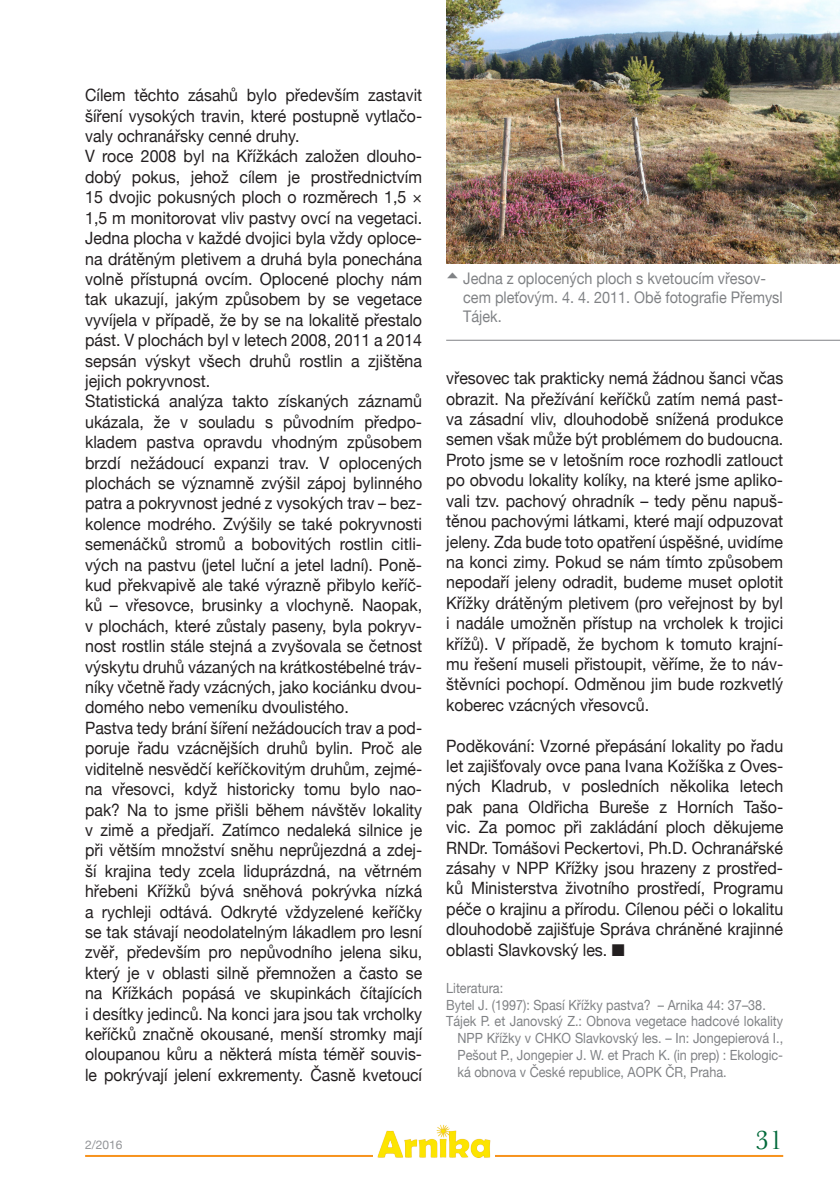
<style>
.page{position:relative;width:840px;height:1191px;background:#fff}
.page>*{position:absolute;margin:0;border:0;box-sizing:border-box;transform-origin:0 0}
.t1{font:28px "Baskerville";color:#00693a}
.t2{font:17px/20.4px "Helvetica Neue";color:#231f20;scale:.93 1}
.t3{font:17px/20.4px "Helvetica Neue";color:#231f20;text-align:justify;scale:.94 1}
.t4{font:16px/19.2px "Helvetica Neue";color:#808285;scale:.9 1}
.t5{font:14px "Helvetica Neue";color:#808285;scale:.9 1}
.t6{font:12px "Helvetica Neue";color:#939598}
</style>
<div class="page">
<hr style="left:85px;top:1155px;width:697px;height:2px;background:#f7931d">
<div style="left:373px;top:1123px;width:122px;height:36px;background:#fff"></div>
<img style="left:377px;top:1124px;width:114px;height:34px">
<img style="left:446px;top:0;width:393px;height:263px">
<hr style="left:446px;top:340px;width:393px;height:1px;background:#808285">
<p class="t2" style="left:85px;top:86px;width:364px">Cílem těchto zásahů bylo především zastavit šíření vysokých travin, které postupně vytlačo&shy;valy ochranářsky cenné druhy.<br>V roce 2008 byl na Křížkách založen dlouho&shy;dobý pokus, jehož cílem je prostřednictvím 15 dvojic pokusných ploch o rozměrech 1,5 × 1,5 m monitorovat vliv pastvy ovcí na vegetaci.<br>Jedna plocha v každé dvojici byla vždy oploce&shy;na drátěným pletivem a druhá byla ponechána volně přístupná ovcím. Oplocené plochy nám tak ukazují, jakým způsobem by se vegetace vyvíjela v případě, že by se na lokalitě přestalo pást. V plochách byl v letech 2008, 2011 a 2014 sepsán výskyt všech druhů rostlin a zjištěna jejich pokryvnost.<br>Statistická analýza takto získaných záznamů ukázala, že v souladu s původním předpo&shy;kladem pastva opravdu vhodným způsobem brzdí nežádoucí expanzi trav. V oplocených plochách se významně zvýšil zápoj bylinného patra a pokryvnost jedné z vysokých trav – bez&shy;kolence modrého. Zvýšily se také pokryvnosti semenáčků stromů a bobovitých rostlin citli&shy;vých na pastvu (jetel luční a jetel ladní). Poně&shy;kud překvapivě ale také výrazně přibylo keříč&shy;ků – vřesovce, brusinky a vlochyně. Naopak, v plochách, které zůstaly paseny, byla pokryv&shy;nost rostlin stále stejná a zvyšovala se četnost výskytu druhů vázaných na krátkostébelné tráv&shy;níky včetně řady vzácných, jako kociánku dvou&shy;domého nebo vemeníku dvoulistého.<br>Pastva tedy brání šíření nežádoucích trav a pod&shy;poruje řadu vzácnějších druhů bylin. Proč ale viditelně nesvědčí keříčkovitým druhům, zejmé&shy;na vřesovci, když historicky tomu bylo nao&shy;pak? Na to jsme přišli během návštěv lokality v zimě a předjaří. Zatímco nedaleká silnice je při větším množství sněhu neprůjezdná a zdej&shy;ší krajina tedy zcela liduprázdná, na větrném hřebeni Křížků bývá sněhová pokrývka nízká a rychleji odtává. Odkryté vždyzelené keříčky se tak stávají neodolatelným lákadlem pro lesní zvěř, především pro nepůvodního jelena siku, který je v oblasti silně přemnožen a často se na Křížkách popásá ve skupinkách čítajících i desítky jedinců. Na konci jara jsou tak vrcholky keříčků značně okousané, menší stromky mají oloupanou kůru a některá místa téměř souvis&shy;le pokrývají jelení exkrementy. Časně kvetoucí</p>
<p class="t4" style="left:463px;top:270px;width:356px">Jedna z oplocených ploch s kvetoucím vřesov&shy;cem pleťovým. 4. 4. 2011. Obě fotografie Přemysl<br>Tájek.</p>
<p class="t2" style="left:446px;top:369px;width:364px;text-align:justify">vřesovec tak prakticky nemá žádnou šanci včas obrazit. Na přežívání keříčků zatím nemá past&shy;va zásadní vliv, dlouhodobě snížená produkce semen však může být problémem do budoucna.<br>Proto jsme se v letošním roce rozhodli zatlouct po obvodu lokality kolíky, na které jsme apliko&shy;vali tzv. pachový ohradník – tedy pěnu napuš&shy;těnou pachovými látkami, které mají odpuzovat jeleny. Zda bude toto opatření úspěšné, uvidíme na konci zimy. Pokud se nám tímto způsobem nepodaří jeleny odradit, budeme muset oplotit Křížky drátěným pletivem (pro veřejnost by byl i nadále umožněn přístup na vrcholek k trojici křížů). V případě, že bychom k tomuto krajní&shy;mu řešení museli přistoupit, věříme, že to náv&shy;štěvníci pochopí. Odměnou jim bude rozkvetlý koberec vzácných vřesovců.</p>
<p class="t3" style="left:446px;top:736px;width:360px">Poděkování: Vzorné přepásání lokality po řadu let zajišťovaly ovce pana Ivana Kožíška z Oves&shy;ných Kladrub, v posledních několika letech pak pana Oldřicha Bureše z Horních Tašo&shy;vic. Za pomoc při zakládání ploch děkujeme RNDr. Tomášovi Peckertovi, Ph.D. Ochranářské zásahy v NPP Křížky jsou hrazeny z prostřed&shy;ků Ministerstva životního prostředí, Programu péče o krajinu a přírodu. Cílenou péči o lokalitu dlouhodobě zajišťuje Správa chráněné krajinné oblasti Slavkovský les. ■</p>
<p class="t5" style="left:446px;top:977px;width:65px">Literatura:</p>
<p class="t5" style="left:446px;top:994px;width:356px">Bytel J. (1997): Spasí Křížky pastva? – Arnika 44: 37–38.</p>
<p class="t5" style="left:446px;top:1011px;width:376px">Tájek P. et Janovský Z.: Obnova vegetace hadcové lokality</p>
<p class="t5" style="left:457px;top:1028px;width:363px">NPP Křížky v CHKO Slavkovský les. – In: Jongepierová I.,</p>
<p class="t5" style="left:457px;top:1045px;width:363px">Pešout P., Jongepier J. W. et Prach K. (in prep) : Ekologic-</p>
<p class="t5" style="left:457px;top:1061px;width:300px">ká obnova v České republice, AOPK ČR, Praha.</p>
<p class="t6" style="left:85px;top:1135px;width:39px">2/2016</p>
<h1 class="t1" style="left:754px;top:1123px;width:29px">31</h1>
</div>
